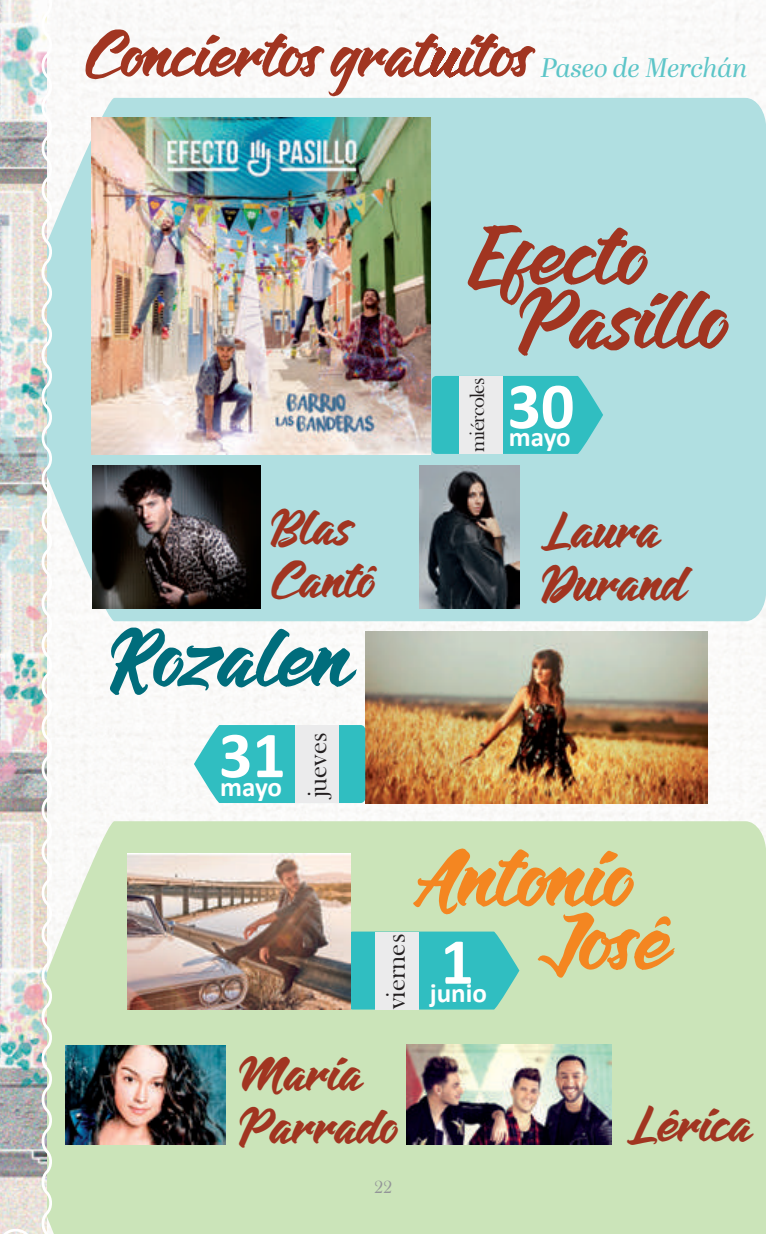
<style>
.page{position:relative;width:766px;height:1234px;background:#fff}
.page>*{position:absolute;margin:0;border:0;box-sizing:border-box;transform-origin:0 0}
.t1{font:74.1px "Anthares";color:#a13521}
.t2{font:74.1px "Anthares";color:#f48621}
.t3{font:74.1px "Anthares";color:#006d7c}
.t4{font:700 66px "Calibri";color:#fff}
.t5{font:55.95px "Anthares";color:#a13521}
.t6{font:44.1px/52.8px "Anthares";color:#a13521}
.t7{font:700 27px "Calibri";color:#fff}
.t8{font:27px "Bask Old Face";color:#231f20}
.t9{font:21px "Bask Old Face";letter-spacing:-.04em;color:#231f20}
.t10{font:18px "Bask Old Face";color:#939598}
.s1{font-family:"Abril Display";font-style:italic;font-size:26.7px;color:#5cc5c8}
</style>
<div class="page">
<img style="left:56px;top:0;width:709px;height:821px">
<div style="left:56px;top:98px;width:709px;height:523px;background:#b0dfe1"></div>
<div style="left:56px;top:821px;width:709px;height:412px;background:#cbe4b9"></div>
<img style="left:365px;top:631px;width:342px;height:171px">
<svg style="left:194px;top:724px;width:171px;height:78px;background:#47c4c7"></svg>
<div style="left:294px;top:725px;width:44px;height:77px;background:#ebebec"></div>
<svg style="left:348px;top:931px;width:171px;height:78px;background:#40c0bf"></svg>
<div style="left:375px;top:931px;width:43px;height:78px;background:#ebebec"></div>
<img style="left:127px;top:853px;width:223px;height:155px">
<img style="left:406px;top:1044px;width:205px;height:99px">
<img style="left:65px;top:1044px;width:160px;height:99px">
<img style="left:91px;top:117px;width:339px;height:337px">
<svg style="left:431px;top:376px;width:172px;height:78px;background:#3dc1c4"></svg>
<div style="left:458px;top:376px;width:44px;height:78px;background:#ebebec"></div>
<img style="left:92px;top:465px;width:168px;height:143px">
<img style="left:420px;top:465px;width:99px;height:143px">
<img style="left:0;top:0;width:56px;height:1233px">
<p class="t5" style="left:84px;top:18px;width:664px">Conciertos gratuitos <span class="s1">Paseo de Merchán</span></p>
<h1 class="t1" style="left:466px;top:207px;width:183px">Efecto</h1>
<h1 class="t1" style="left:517px;top:271px;width:213px">Pasillo</h1>
<p class="t9" style="left:465px;top:451px;width:75px;rotate:-90deg">miércoles</p>
<h2 class="t4" style="left:507px;top:365px;width:68px">30</h2>
<p class="t7" style="left:508px;top:420px;width:63px">mayo</p>
<p class="t6" style="left:270px;top:504px;width:106px">Blas<br>Cantó</p>
<p class="t6" style="left:540px;top:507px;width:146px">Laura<br>Durand</p>
<h1 class="t3" style="left:109px;top:609px;width:243px">Rozalen</h1>
<h2 class="t4" style="left:219px;top:714px;width:68px">31</h2>
<p class="t7" style="left:220px;top:769px;width:63px">mayo</p>
<p class="t8" style="left:303px;top:797px;width:66px;rotate:-90deg">jueves</p>
<h1 class="t2" style="left:412px;top:828px;width:223px">Antonio</h1>
<h1 class="t2" style="left:539px;top:892px;width:131px">José</h1>
<p class="t8" style="left:381px;top:1008px;width:77px;rotate:-90deg">viernes</p>
<h2 class="t4" style="left:440px;top:920px;width:35px">1</h2>
<p class="t7" style="left:430px;top:976px;width:59px">junio</p>
<p class="t6" style="left:239px;top:1050px;width:161px">Maria<br>Parrado</p>
<p class="t10" style="left:374px;top:1176px;width:19px">22</p>
<p class="t6" style="left:626px;top:1101px;width:127px">Lérica</p>
</div>
